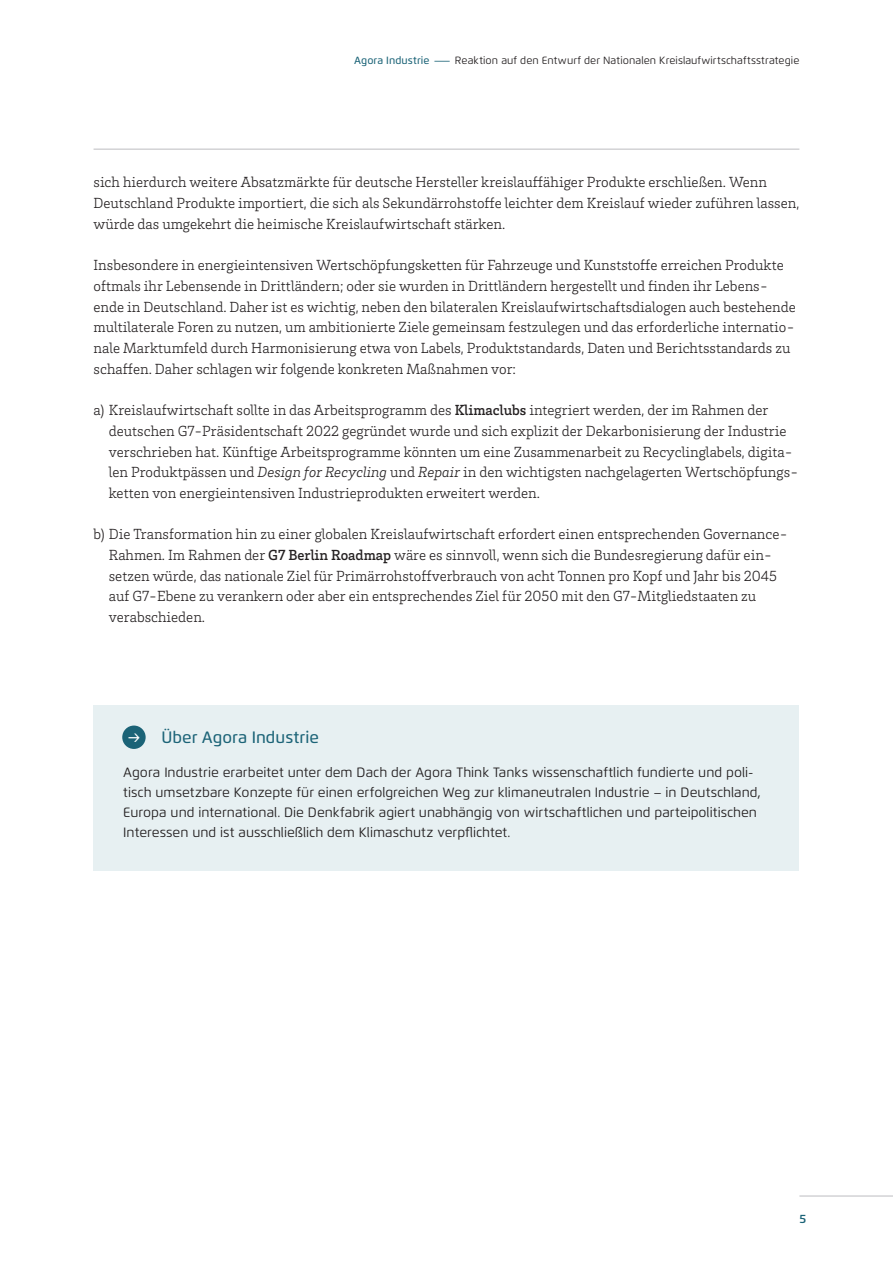
<style>
.page{position:relative;width:893px;height:1263px;background:#fff}
.page>*{position:absolute;margin:0;border:0;box-sizing:border-box;transform-origin:0 0}
.t1{font:18px "Flexo";color:#fff}
.Infobox_Head{font:500 16.5px "Flexo";color:#1b6377}
.Body{font:300 15px/20.7px "Brix Slab";color:#231f20}
.Infobox_Body{font:13.5px/20.2px "Flexo";color:#231f20}
.t2{font:600 12px "Flexo";color:#1b6377}
.t3{font:10.5px "Flexo";letter-spacing:.005em;color:#231f20}
.s1{font-weight:500;color:#1b6377}
.s2{font-weight:500}
.s3{font-style:italic}
</style>
<div class="page">
<hr style="left:799px;top:1196px;width:94px;height:1px;background:#bcbdc0">
<hr style="left:94px;top:149px;width:705px;height:1px;background:#bcbdc0">
<div style="left:94px;top:705px;width:705px;height:165px;background:#e7f0f2"></div>
<div style="left:122px;top:725px;width:24px;height:24px;background:#1b6377;border-radius:50%"></div>
<p class="t3" style="left:354px;top:54px;width:447px"><span class="s1">Agora Industrie –</span>Reaktion auf den Entwurf der Nationalen Kreislaufwirtschaftsstrategie</p>
<p class="Body" style="left:94px;top:171px;width:707px">sich hierdurch weitere Absatzmärkte für deutsche Hersteller kreislauffähiger Produkte erschließen. Wenn<br>Deutschland Produkte importiert, die sich als Sekundärrohstoffe leichter dem Kreislauf wieder zuführen lassen, würde das umgekehrt die heimische Kreislaufwirtschaft stärken.</p>
<p class="Body" style="left:94px;top:254px;width:704px">Insbesondere in energieintensiven Wertschöpfungsketten für Fahrzeuge und Kunststoffe erreichen Produkte oftmals ihr Lebensende in Drittländern; oder sie wurden in Drittländern hergestellt und finden ihr Lebens&shy;ende in Deutschland. Daher ist es wichtig, neben den bilateralen Kreislaufwirtschaftsdialogen auch bestehende multilaterale Foren zu nutzen, um ambitionierte Ziele gemeinsam festzulegen und das erforderliche internatio&shy;nale Marktumfeld durch Harmonisierung etwa von Labels, Produktstandards, Daten und Berichtsstandards zu schaffen. Daher schlagen wir folgende konkreten Maßnahmen vor:</p>
<p class="Body" style="left:109px;top:399px;width:691px;text-indent:-15px">a) Kreislaufwirtschaft sollte in das Arbeitsprogramm des <span class="s2">Klimaclubs</span> integriert werden, der im Rahmen der deutschen G7-Präsidentschaft 2022 gegründet wurde und sich explizit der Dekarbonisierung der Industrie verschrieben hat. Künftige Arbeitsprogramme könnten um eine Zusammenarbeit zu Recyclinglabels, digita&shy;len Produktpässen und <span class="s3">Design for Recycling</span> und <span class="s3">Repair</span> in den wichtigsten nachgelagerten Wertschöpfungs&shy;ketten von energieintensiven Industrieprodukten erweitert werden.</p>
<p class="Body" style="left:109px;top:523px;width:681px;text-indent:-15px">b) Die Transformation hin zu einer globalen Kreislaufwirtschaft erfordert einen entsprechenden Governance-Rahmen. Im Rahmen der <span class="s2">G7 Berlin Roadmap</span> wäre es sinnvoll, wenn sich die Bundesregierung dafür ein&shy;setzen würde, das nationale Ziel für Primärrohstoffverbrauch von acht Tonnen pro Kopf und Jahr bis 2045 auf G7-Ebene zu verankern oder aber ein entsprechendes Ziel für 2050 mit den G7-Mitgliedstaaten zu verabschieden.</p>
<p class="Infobox_Head" style="left:162px;top:728px;width:159px">Über Agora Industrie</p>
<p class="Infobox_Body" style="left:123px;top:762px;width:639px">Agora Industrie erarbeitet unter dem Dach der Agora Think Tanks wissenschaftlich fundierte und poli&shy;tisch umsetzbare Konzepte für einen erfolgreichen Weg zur klimaneutralen Industrie – in Deutschland, Europa und international. Die Denkfabrik agiert unabhängig von wirtschaftlichen und parteipolitischen Interessen und ist ausschließlich dem Klimaschutz verpflichtet.</p>
<p class="t1" style="left:128px;top:725px;width:14px">→</p>
<p class="t2" style="left:799px;top:1211px;width:8px">5</p>
</div>
